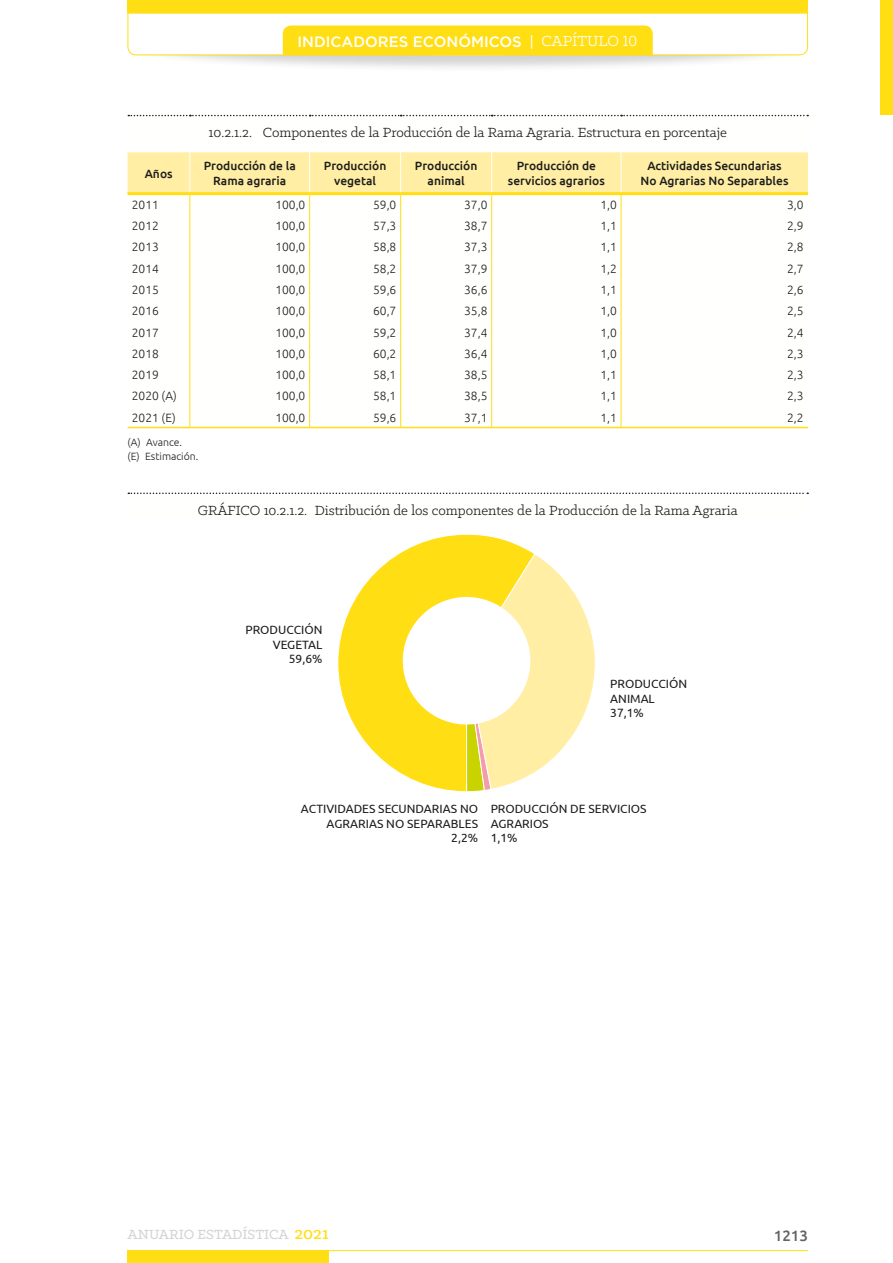
<style>
.page{position:relative;width:893px;height:1263px;background:#fff}
.page>*{position:absolute;margin:0;border:0;box-sizing:border-box;transform-origin:0 0}
.TITULO_TABLA{font:15px "Klinic Slab";color:#1d1d1b}
.t1{font:500 15px "Gotham";color:#fff}
.t2{font:500 15px "Klinic Slab";color:#d5d5d5}
.t3{font:500 15px "Ubuntu";color:#646363}
.TEXTO_DERECHA_TABLA{font:300 12px "Ubuntu";color:#1d1d1b}
.TEXTO_CABECERA_TABLA{font:500 12px/15px "Ubuntu";color:#1d1d1b;text-align:center}
.t4{font:12px/14.4px "Ubuntu";color:#1c1c1b;text-align:right}
.TEXTO_IZQUIERDA_TABL{font:300 12px "Ubuntu";color:#1d1d1b}
.TEXTO_FUENTE{font:300 10.5px "Ubuntu";color:#1d1d1b}
.s1{font-weight:400}
.s2{font-family:"Klinic Slab";font-weight:400;font-size:16.5px}
.s3{font-size:18.9px;color:#ffde14}
</style>
<div class="page">
<div style="left:880px;top:0;width:13px;height:115px;background:#ffde14"></div>
<div style="left:124px;top:13px;width:687px;height:59px;background:#1d1d1b;opacity:.2"></div>
<div style="left:128px;top:1250px;width:201px;height:13px;background:#ffde14"></div>
<div style="left:128px;top:0;width:680px;height:13px;background:#ffde14"></div>
<hr style="left:128px;top:1250px;width:680px;height:1px;background:#ffde14">
<svg style="left:127px;top:12px;width:681px;height:44px"></svg>
<svg style="left:128px;top:115px;width:680px;height:1px"></svg>
<svg style="left:128px;top:152px;width:680px;height:275px"></svg>
<hr style="left:128px;top:427px;width:62px;height:1px;background:#ffde14">
<hr style="left:190px;top:427px;width:120px;height:1px;background:#ffde14">
<hr style="left:310px;top:427px;width:91px;height:1px;background:#ffde14">
<hr style="left:401px;top:427px;width:91px;height:1px;background:#ffde14">
<hr style="left:492px;top:427px;width:129px;height:1px;background:#ffde14">
<hr style="left:621px;top:427px;width:187px;height:1px;background:#ffde14">
<svg style="left:128px;top:492px;width:680px;height:2px"></svg>
<svg style="left:337px;top:534px;width:196px;height:238px"></svg>
<svg style="left:398px;top:553px;width:197px;height:239px"></svg>
<p class="t1" style="left:297px;top:33px;width:341px">INDICADORES ECONÓMICOS <span class="s1">|</span> <span class="s2">CAPÍTULO 10</span></p>
<p class="TITULO_TABLA" style="left:209px;top:123px;width:520px">10.2.1.2. Componentes de la Producción de la Rama Agraria. Estructura en porcentaje</p>
<p class="TEXTO_CABECERA_TABLA" style="left:145px;top:165px;width:29px">Años</p>
<p class="TEXTO_CABECERA_TABLA" style="left:204px;top:158px;width:94px">Producción de la<br>Rama agraria</p>
<p class="TEXTO_CABECERA_TABLA" style="left:324px;top:158px;width:64px">Producción vegetal</p>
<p class="TEXTO_CABECERA_TABLA" style="left:415px;top:158px;width:64px">Producción animal</p>
<p class="TEXTO_CABECERA_TABLA" style="left:508px;top:158px;width:98px">Producción de servicios agrarios</p>
<p class="TEXTO_CABECERA_TABLA" style="left:640px;top:158px;width:150px">Actividades Secundarias<br>No Agrarias No Separables</p>
<p class="TEXTO_IZQUIERDA_TABL" style="left:132px;top:197px;width:29px">2011</p>
<p class="TEXTO_DERECHA_TABLA" style="left:275px;top:197px;width:32px">100,0</p>
<p class="TEXTO_DERECHA_TABLA" style="left:373px;top:197px;width:25px">59,0</p>
<p class="TEXTO_DERECHA_TABLA" style="left:464px;top:197px;width:25px">37,0</p>
<p class="TEXTO_DERECHA_TABLA" style="left:600px;top:197px;width:18px">1,0</p>
<p class="TEXTO_DERECHA_TABLA" style="left:787px;top:197px;width:18px">3,0</p>
<p class="TEXTO_IZQUIERDA_TABL" style="left:132px;top:219px;width:29px">2012</p>
<p class="TEXTO_DERECHA_TABLA" style="left:275px;top:219px;width:32px">100,0</p>
<p class="TEXTO_DERECHA_TABLA" style="left:373px;top:219px;width:25px">57,3</p>
<p class="TEXTO_DERECHA_TABLA" style="left:464px;top:219px;width:25px">38,7</p>
<p class="TEXTO_DERECHA_TABLA" style="left:600px;top:219px;width:18px">1,1</p>
<p class="TEXTO_DERECHA_TABLA" style="left:787px;top:219px;width:18px">2,9</p>
<p class="TEXTO_IZQUIERDA_TABL" style="left:132px;top:240px;width:29px">2013</p>
<p class="TEXTO_DERECHA_TABLA" style="left:275px;top:240px;width:32px">100,0</p>
<p class="TEXTO_DERECHA_TABLA" style="left:373px;top:240px;width:25px">58,8</p>
<p class="TEXTO_DERECHA_TABLA" style="left:464px;top:240px;width:25px">37,3</p>
<p class="TEXTO_DERECHA_TABLA" style="left:600px;top:240px;width:18px">1,1</p>
<p class="TEXTO_DERECHA_TABLA" style="left:787px;top:240px;width:18px">2,8</p>
<p class="TEXTO_IZQUIERDA_TABL" style="left:132px;top:261px;width:29px">2014</p>
<p class="TEXTO_DERECHA_TABLA" style="left:275px;top:261px;width:32px">100,0</p>
<p class="TEXTO_DERECHA_TABLA" style="left:373px;top:261px;width:25px">58,2</p>
<p class="TEXTO_DERECHA_TABLA" style="left:464px;top:261px;width:25px">37,9</p>
<p class="TEXTO_DERECHA_TABLA" style="left:600px;top:261px;width:18px">1,2</p>
<p class="TEXTO_DERECHA_TABLA" style="left:787px;top:261px;width:18px">2,7</p>
<p class="TEXTO_IZQUIERDA_TABL" style="left:132px;top:282px;width:29px">2015</p>
<p class="TEXTO_DERECHA_TABLA" style="left:275px;top:282px;width:32px">100,0</p>
<p class="TEXTO_DERECHA_TABLA" style="left:373px;top:282px;width:25px">59,6</p>
<p class="TEXTO_DERECHA_TABLA" style="left:464px;top:282px;width:25px">36,6</p>
<p class="TEXTO_DERECHA_TABLA" style="left:600px;top:282px;width:18px">1,1</p>
<p class="TEXTO_DERECHA_TABLA" style="left:787px;top:282px;width:18px">2,6</p>
<p class="TEXTO_IZQUIERDA_TABL" style="left:132px;top:304px;width:29px">2016</p>
<p class="TEXTO_DERECHA_TABLA" style="left:275px;top:304px;width:32px">100,0</p>
<p class="TEXTO_DERECHA_TABLA" style="left:373px;top:304px;width:25px">60,7</p>
<p class="TEXTO_DERECHA_TABLA" style="left:464px;top:304px;width:25px">35,8</p>
<p class="TEXTO_DERECHA_TABLA" style="left:600px;top:304px;width:18px">1,0</p>
<p class="TEXTO_DERECHA_TABLA" style="left:787px;top:304px;width:18px">2,5</p>
<p class="TEXTO_IZQUIERDA_TABL" style="left:132px;top:325px;width:29px">2017</p>
<p class="TEXTO_DERECHA_TABLA" style="left:275px;top:325px;width:32px">100,0</p>
<p class="TEXTO_DERECHA_TABLA" style="left:373px;top:325px;width:25px">59,2</p>
<p class="TEXTO_DERECHA_TABLA" style="left:464px;top:325px;width:25px">37,4</p>
<p class="TEXTO_DERECHA_TABLA" style="left:600px;top:325px;width:18px">1,0</p>
<p class="TEXTO_DERECHA_TABLA" style="left:787px;top:325px;width:18px">2,4</p>
<p class="TEXTO_IZQUIERDA_TABL" style="left:132px;top:346px;width:29px">2018</p>
<p class="TEXTO_DERECHA_TABLA" style="left:275px;top:346px;width:32px">100,0</p>
<p class="TEXTO_DERECHA_TABLA" style="left:373px;top:346px;width:25px">60,2</p>
<p class="TEXTO_DERECHA_TABLA" style="left:464px;top:346px;width:25px">36,4</p>
<p class="TEXTO_DERECHA_TABLA" style="left:600px;top:346px;width:18px">1,0</p>
<p class="TEXTO_DERECHA_TABLA" style="left:787px;top:346px;width:18px">2,3</p>
<p class="TEXTO_IZQUIERDA_TABL" style="left:132px;top:368px;width:29px">2019</p>
<p class="TEXTO_DERECHA_TABLA" style="left:275px;top:368px;width:32px">100,0</p>
<p class="TEXTO_DERECHA_TABLA" style="left:373px;top:368px;width:25px">58,1</p>
<p class="TEXTO_DERECHA_TABLA" style="left:464px;top:368px;width:25px">38,5</p>
<p class="TEXTO_DERECHA_TABLA" style="left:600px;top:368px;width:18px">1,1</p>
<p class="TEXTO_DERECHA_TABLA" style="left:787px;top:368px;width:18px">2,3</p>
<p class="TEXTO_IZQUIERDA_TABL" style="left:132px;top:389px;width:46px">2020 (A)</p>
<p class="TEXTO_DERECHA_TABLA" style="left:275px;top:389px;width:32px">100,0</p>
<p class="TEXTO_DERECHA_TABLA" style="left:373px;top:389px;width:25px">58,1</p>
<p class="TEXTO_DERECHA_TABLA" style="left:464px;top:389px;width:25px">38,5</p>
<p class="TEXTO_DERECHA_TABLA" style="left:600px;top:389px;width:18px">1,1</p>
<p class="TEXTO_DERECHA_TABLA" style="left:787px;top:389px;width:18px">2,3</p>
<p class="TEXTO_IZQUIERDA_TABL" style="left:132px;top:410px;width:45px">2021 (E)</p>
<p class="TEXTO_DERECHA_TABLA" style="left:275px;top:410px;width:32px">100,0</p>
<p class="TEXTO_DERECHA_TABLA" style="left:373px;top:410px;width:25px">59,6</p>
<p class="TEXTO_DERECHA_TABLA" style="left:464px;top:410px;width:25px">37,1</p>
<p class="TEXTO_DERECHA_TABLA" style="left:600px;top:410px;width:18px">1,1</p>
<p class="TEXTO_DERECHA_TABLA" style="left:787px;top:410px;width:18px">2,2</p>
<p class="TEXTO_FUENTE" style="left:128px;top:436px;width:56px">(A) Avance.</p>
<p class="TEXTO_FUENTE" style="left:128px;top:449px;width:72px">(E) Estimación.</p>
<p class="TITULO_TABLA" style="left:198px;top:501px;width:542px">GRÁFICO 10.2.1.2. Distribución de los componentes de la Producción de la Rama Agraria</p>
<p class="t4" style="left:246px;top:623px;width:78px">PRODUCCIÓN<br>VEGETAL<br>59,6%</p>
<p class="t4" style="left:610px;top:676px;width:78px;text-align:left">PRODUCCIÓN<br>ANIMAL<br>37,1%</p>
<p class="t4" style="left:301px;top:801px;width:179px">ACTIVIDADES SECUNDARIAS NO<br>AGRARIAS NO SEPARABLES<br>2,2%</p>
<p class="t4" style="left:491px;top:801px;width:157px;text-align:left">PRODUCCIÓN DE SERVICIOS<br>AGRARIOS<br>1,1%</p>
<p class="t2" style="left:128px;top:1224px;width:203px">ANUARIO ESTADÍSTICA <span class="s3">2021</span></p>
<p class="t3" style="left:774px;top:1226px;width:36px">1213</p>
</div>
